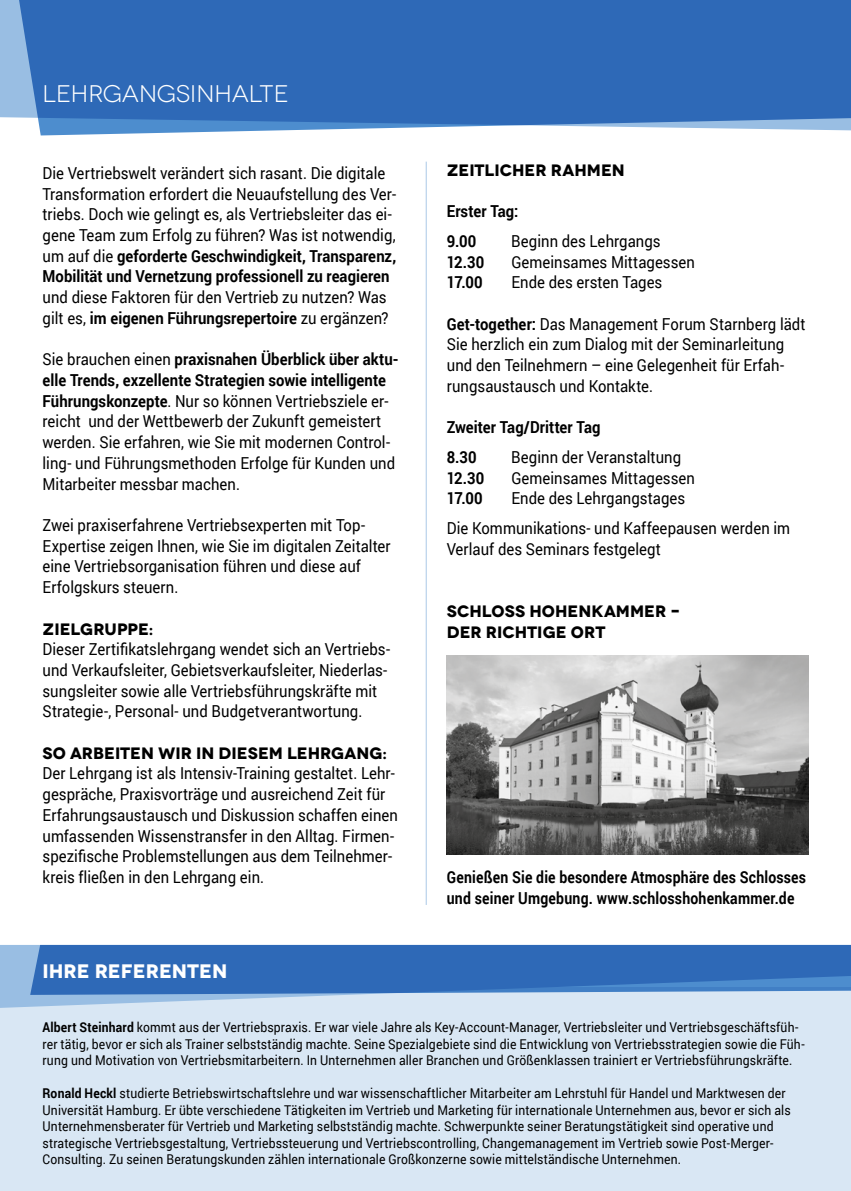
<style>
.page{position:relative;width:851px;height:1191px;background:#fff}
.page>*{position:absolute;margin:0;border:0;box-sizing:border-box;transform-origin:0 0}
.t1{font:24px "Novecentowide";color:#fff}
.t2{font:700 19.5px "Novecentowide";color:#fff}
.t3{font:16.5px/20.7px "Roboto";letter-spacing:.005em;color:#000;scale:.9 1}
.t4{font:700 16.5px/20.7px "Novecentowide";color:#000}
.t5{font:700 16.5px/20.7px "Roboto";letter-spacing:.01em;color:#000;scale:.85 1}
.t6{font:700 16.5px/29.7px "Roboto";letter-spacing:.01em;color:#000;scale:.9 1}
.t7{font:13.5px/16.5px "Roboto";letter-spacing:.01em;color:#000;scale:.9 1}
.s1{font-weight:700}
</style>
<div class="page">
<div style="left:0;top:987px;width:850px;height:204px;background:#d9e7f4"></div>
<div style="left:0;top:0;width:17px;height:118px;background:#99bee3"></div>
<svg style="left:17px;top:0;width:833px;height:135px;background:#3c73bc"></svg>
<svg style="left:0;top:945px;width:340px;height:63px;fill:#99bee3"></svg>
<svg style="left:30px;top:945px;width:820px;height:50px;background:#3871bb"></svg>
<hr style="left:425px;top:162px;width:2px;height:743px;background:#b3ceea">
<img style="left:446px;top:655px;width:362px;height:199px">
<h1 class="t1" style="left:43px;top:80px;width:247px">LEHRGANGSINHALTE</h1>
<p class="t3" style="left:43px;top:162px;width:394px">Die Vertriebswelt verändert sich rasant. Die digitale Transformation erfordert die Neuaufstellung des Ver&shy;triebs. Doch wie gelingt es, als Vertriebsleiter das ei&shy;gene Team zum Erfolg zu führen? Was ist notwendig, um auf die <span class="s1">geforderte Geschwindigkeit, Transparenz, Mobilität und Vernetzung professionell zu reagieren</span></p>
<p class="t3" style="left:43px;top:286px;width:386px">und diese Faktoren für den Vertrieb zu nutzen? Was gilt es, <span class="s1">im eigenen Führungsrepertoire</span> zu ergänzen?</p>
<p class="t3" style="left:43px;top:348px;width:397px">Sie brauchen einen <span class="s1">praxisnahen Überblick über aktu&shy;elle Trends, exzellente Strategien sowie intelligente Führungskonzepte</span>. Nur so können Vertriebsziele er&shy;reicht und der Wettbewerb der Zukunft gemeistert werden. Sie erfahren, wie Sie mit modernen Control&shy;ling- und Führungsmethoden Erfolge für Kunden und Mitarbeiter messbar machen.</p>
<p class="t3" style="left:43px;top:514px;width:388px">Zwei praxiserfahrene Vertriebsexperten mit Top-Expertise zeigen Ihnen, wie Sie im digitalen Zeitalter eine Vertriebsorganisation führen und diese auf Erfolgskurs steuern.</p>
<p class="t4" style="left:43px;top:618px;width:112px">ZIELGRUPPE:</p>
<p class="t3" style="left:43px;top:638px;width:387px">Dieser Zertifikatslehrgang wendet sich an Vertriebs&shy;und Verkaufsleiter, Gebietsverkaufsleiter, Niederlas&shy;sungsleiter sowie alle Vertriebsführungskräfte mit Strategie-, Personal- und Budgetverantwortung.</p>
<p class="t4" style="left:43px;top:742px;width:346px">SO ARBEITEN WIR IN DIESEM LEHRGANG:</p>
<p class="t3" style="left:43px;top:762px;width:396px">Der Lehrgang ist als Intensiv-Training gestaltet. Lehr&shy;gespräche, Praxisvorträge und ausreichend Zeit für Erfahrungsaustausch und Diskussion schaffen einen umfassenden Wissenstransfer in den Alltag. Firmen&shy;spezifische Problemstellungen aus dem Teilnehmer&shy;kreis fließen in den Lehrgang ein.</p>
<p class="t2" style="left:43px;top:959px;width:186px">IHRE REFERENTEN</p>
<p class="t4" style="left:446px;top:160px;width:179px">ZEITLICHER RAHMEN</p>
<p class="t6" style="left:446px;top:196px;width:81px">Erster Tag:<br>9.00</p>
<p class="t3" style="left:511px;top:230px;width:167px">Beginn des Lehrgangs</p>
<p class="t6" style="left:446px;top:246px;width:43px">12.30</p>
<p class="t3" style="left:511px;top:251px;width:205px">Gemeinsames Mittagessen</p>
<p class="t6" style="left:446px;top:267px;width:42px">17.00</p>
<p class="t3" style="left:511px;top:271px;width:169px">Ende des ersten Tages</p>
<p class="t3" style="left:446px;top:313px;width:400px"><span class="s1">Get-together:</span> Das Management Forum Starnberg lädt Sie herzlich ein zum Dialog mit der Seminarleitung und den Teilnehmern – eine Gelegenheit für Erfah&shy;rungsaustausch und Kontakte.</p>
<p class="t6" style="left:446px;top:412px;width:172px">Zweiter Tag/Dritter Tag<br>8.30</p>
<p class="t3" style="left:511px;top:446px;width:190px">Beginn der Veranstaltung</p>
<p class="t6" style="left:446px;top:462px;width:43px">12.30</p>
<p class="t3" style="left:511px;top:467px;width:205px">Gemeinsames Mittagessen</p>
<p class="t6" style="left:446px;top:483px;width:42px">17.00</p>
<p class="t3" style="left:447px;top:483px;width:383px;line-height:29.7px;text-indent:64px">Ende des Lehrgangstages<br>Die Kommunikations- und Kaffeepausen werden im</p>
<p class="t3" style="left:447px;top:538px;width:239px">Verlauf des Seminars festgelegt</p>
<p class="t4" style="left:446px;top:601px;width:235px">SCHLOSS HOHENKAMMER –<br>DER RICHTIGE ORT</p>
<p class="t5" style="left:446px;top:866px;width:424px">Genießen Sie die besondere Atmosphäre des Schlosses und seiner Umgebung. www.schlosshohenkammer.de</p>
<p class="t7" style="left:43px;top:1018px;width:848px"><span class="s1">Albert Steinhard</span> kommt aus der Vertriebspraxis. Er war viele Jahre als Key-Account-Manager, Vertriebsleiter und Vertriebsgeschäftsfüh&shy;rer tätig, bevor er sich als Trainer selbstständig machte. Seine Spezialgebiete sind die Entwicklung von Vertriebsstrategien sowie die Füh&shy;rung und Motivation von Vertriebsmitarbeitern. In Unternehmen aller Branchen und Größenklassen trainiert er Vertriebsführungskräfte.</p>
<p class="t7" style="left:43px;top:1084px;width:832px"><span class="s1">Ronald Heckl</span> studierte Betriebswirtschaftslehre und war wissenschaftlicher Mitarbeiter am Lehrstuhl für Handel und Marktwesen der Universität Hamburg. Er übte verschiedene Tätigkeiten im Vertrieb und Marketing für internationale Unternehmen aus, bevor er sich als Unternehmensberater für Vertrieb und Marketing selbstständig machte. Schwerpunkte seiner Beratungstätigkeit sind operative und strategische Vertriebsgestaltung, Vertriebssteuerung und Vertriebscontrolling, Changemanagement im Vertrieb sowie Post-Merger-Consulting. Zu seinen Beratungskunden zählen internationale Großkonzerne sowie mittelständische Unternehmen.</p>
</div>
